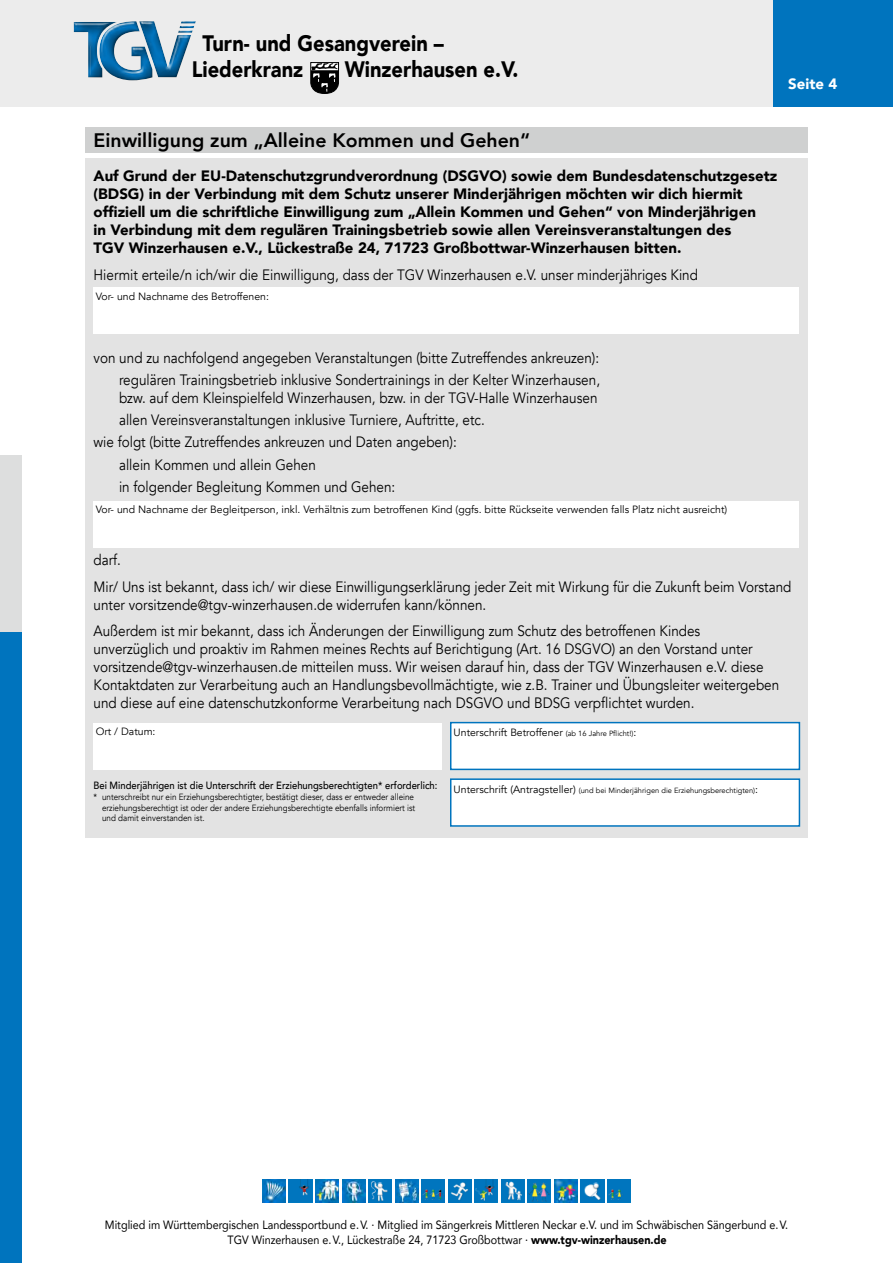
<style>
.page{position:relative;width:893px;height:1263px;background:#fff}
.page>*{position:absolute;margin:0;border:0;box-sizing:border-box;transform-origin:0 0}
.t1{font:900 22.35px/26.1px "Avenir";color:#000;scale:.9 1}
.t2{font:800 19.5px "Avenir";color:#000}
.t3{font:15px/18px "Avenir";color:#000;scale:.9 1}
.t4{font:900 15px/18px "Avenir";color:#000}
.t5{font:900 15px "Avenir";color:#fff}
.t6{font:12px "Avenir";color:#000;scale:.9 1}
.t7{font:10.5px "Avenir";color:#000}
.t8{font:500 10.5px "Avenir";color:#000;scale:.9 1}
.t9{font:9px/10.8px "Avenir";color:#000;scale:.9 1}
.t10{font:7.5px "Avenir";color:#000}
.s1{font-size:7.5px}
.s2{font-size:10.5px}
.s3{font-weight:900}
</style>
<div class="page">
<div style="left:0;top:0;width:893px;height:106px;background:#ececec"></div>
<div style="left:774px;top:0;width:119px;height:106px;background:#0074be"></div>
<div style="left:71px;top:20px;width:128px;height:63px;background:#000;opacity:.75"></div>
<svg style="left:310px;top:62px;width:29px;height:32px"></svg>
<div style="left:0;top:631px;width:21px;height:632px;background:#0074be"></div>
<div style="left:0;top:455px;width:21px;height:176px;background:#dddede"></div>
<div style="left:85px;top:158px;width:723px;height:680px;background:#e3e3e3"></div>
<div style="left:85px;top:128px;width:723px;height:25px;background:#cfd0d0"></div>
<div style="left:94px;top:287px;width:705px;height:47px;background:#fff"></div>
<div style="left:451px;top:723px;width:348px;height:46px;background:#fff"></div>
<div style="left:450px;top:722px;width:350px;height:48px;border:2px solid #0074be"></div>
<div style="left:94px;top:723px;width:348px;height:46px;background:#fff"></div>
<div style="left:451px;top:779px;width:348px;height:47px;background:#fff"></div>
<div style="left:450px;top:778px;width:350px;height:49px;border:2px solid #0074be"></div>
<img style="left:262px;top:1179px;width:24px;height:23px">
<img style="left:289px;top:1179px;width:23px;height:23px">
<img style="left:315px;top:1179px;width:24px;height:23px">
<img style="left:342px;top:1179px;width:23px;height:23px">
<img style="left:369px;top:1179px;width:23px;height:23px">
<img style="left:395px;top:1179px;width:23px;height:23px">
<img style="left:422px;top:1179px;width:23px;height:23px">
<img style="left:448px;top:1179px;width:23px;height:23px">
<img style="left:475px;top:1179px;width:23px;height:23px">
<img style="left:501px;top:1179px;width:23px;height:23px">
<img style="left:528px;top:1179px;width:23px;height:23px">
<img style="left:554px;top:1179px;width:23px;height:23px">
<img style="left:581px;top:1179px;width:23px;height:23px">
<img style="left:607px;top:1179px;width:24px;height:23px">
<div style="left:94px;top:501px;width:705px;height:46px;background:#fff"></div>
<p class="t1" style="left:192px;top:30px;width:282px;text-indent:11px">Turn- und Gesangverein –<br>Liederkranz</p>
<p class="t1" style="left:345px;top:56px;width:195px">Winzerhausen e.V.</p>
<p class="t5" style="left:788px;top:71px;width:51px">Seite 4</p>
<p class="t2" style="left:94px;top:125px;width:438px">Einwilligung zum „Alleine Kommen und Gehen“</p>
<p class="t4" style="left:94px;top:167px;width:685px">Auf Grund der EU-Datenschutzgrundverordnung (DSGVO) sowie dem Bundesdatenschutzgesetz (BDSG) in der Verbindung mit dem Schutz unserer Minderjährigen möchten wir dich hiermit offiziell um die schriftliche Einwilligung zum „Allein Kommen und Gehen“ von Minderjährigen<br>in Verbindung mit dem regulären Trainingsbetrieb sowie allen Vereinsveranstaltungen des<br>TGV Winzerhausen e.V., Lückestraße 24, 71723 Großbottwar-Winzerhausen bitten.</p>
<p class="t3" style="left:94px;top:266px;width:673px">Hiermit erteile/n ich/wir die Einwilligung, dass der TGV Winzerhausen e.V. unser minderjähriges Kind</p>
<p class="t7" style="left:96px;top:290px;width:175px">Vor- und Nachname des Betroffenen:</p>
<p class="t3" style="left:94px;top:349px;width:563px">von und zu nachfolgend angegeben Veranstaltungen (bitte Zutreffendes ankreuzen):</p>
<p class="t3" style="left:119px;top:371px;width:536px">regulären Trainingsbetrieb inklusive Sondertrainings in der Kelter Winzerhausen, bzw. auf dem Kleinspielfeld Winzerhausen, bzw. in der TGV-Halle Winzerhausen</p>
<p class="t3" style="left:119px;top:411px;width:408px">allen Vereinsveranstaltungen inklusive Turniere, Auftritte, etc.</p>
<p class="t3" style="left:94px;top:433px;width:405px">wie folgt (bitte Zutreffendes ankreuzen und Daten angeben):</p>
<p class="t3" style="left:119px;top:456px;width:220px">allein Kommen und allein Gehen</p>
<p class="t3" style="left:119px;top:478px;width:309px">in folgender Begleitung Kommen und Gehen:</p>
<p class="t7" style="left:96px;top:503px;width:633px">Vor- und Nachname der Begleitperson, inkl. Verhältnis zum betroffenen Kind (ggfs. bitte Rückseite verwenden falls Platz nicht ausreicht)</p>
<p class="t3" style="left:94px;top:551px;width:32px">darf.</p>
<p class="t3" style="left:94px;top:578px;width:777px">Mir/ Uns ist bekannt, dass ich/ wir diese Einwilligungserklärung jeder Zeit mit Wirkung für die Zukunft beim Vorstand unter vorsitzende@tgv-winzerhausen.de widerrufen kann/können.</p>
<p class="t3" style="left:94px;top:622px;width:763px">Außerdem ist mir bekannt, dass ich Änderungen der Einwilligung zum Schutz des betroffenen Kindes unverzüglich und proaktiv im Rahmen meines Rechts auf Berichtigung (Art. 16 DSGVO) an den Vorstand unter vorsitzende@tgv-winzerhausen.de mitteilen muss. Wir weisen darauf hin, dass der TGV Winzerhausen e.V. diese Kontaktdaten zur Verarbeitung auch an Handlungsbevollmächtigte, wie z.B. Trainer und Übungsleiter weitergeben und diese auf eine datenschutzkonforme Verarbeitung nach DSGVO und BDSG verpflichtet wurden.</p>
<p class="t7" style="left:96px;top:725px;width:61px">Ort / Datum:</p>
<p class="t7" style="left:454px;top:726px;width:184px">Unterschrift Betroffener <span class="s1">(ab 16 Jahre Pflicht!)</span>:</p>
<p class="t8" style="left:94px;top:776px;width:384px">Bei Minderjährigen ist die Unterschrift der Erziehungsberechtigten* erforderlich:</p>
<p class="t9" style="left:102px;top:791px;width:350px;text-indent:-9px">* unterschreibt nur ein Erziehungsberechtigter, bestätigt dieser, dass er entweder alleine erziehungsberechtigt ist oder der andere Erziehungsberechtigte ebenfalls informiert ist und damit einverstanden ist.</p>
<p class="t10" style="left:454px;top:785px;width:306px"><span class="s2">Unterschrift (Antragsteller)</span> (und bei Minderjährigen die Erziehungsberechtigten)<span class="s2">:</span></p>
<p class="t6" style="left:105px;top:1215px;width:761px">Mitglied im Württembergischen Landessportbund e.V. · Mitglied im Sängerkreis Mittleren Neckar e.V. und im Schwäbischen Sängerbund e.V.</p>
<p class="t6" style="left:227px;top:1230px;width:490px">TGV Winzerhausen e.V., Lückestraße 24, 71723 Großbottwar · <span class="s3">www.tgv-winzerhausen.de</span></p>
</div>
